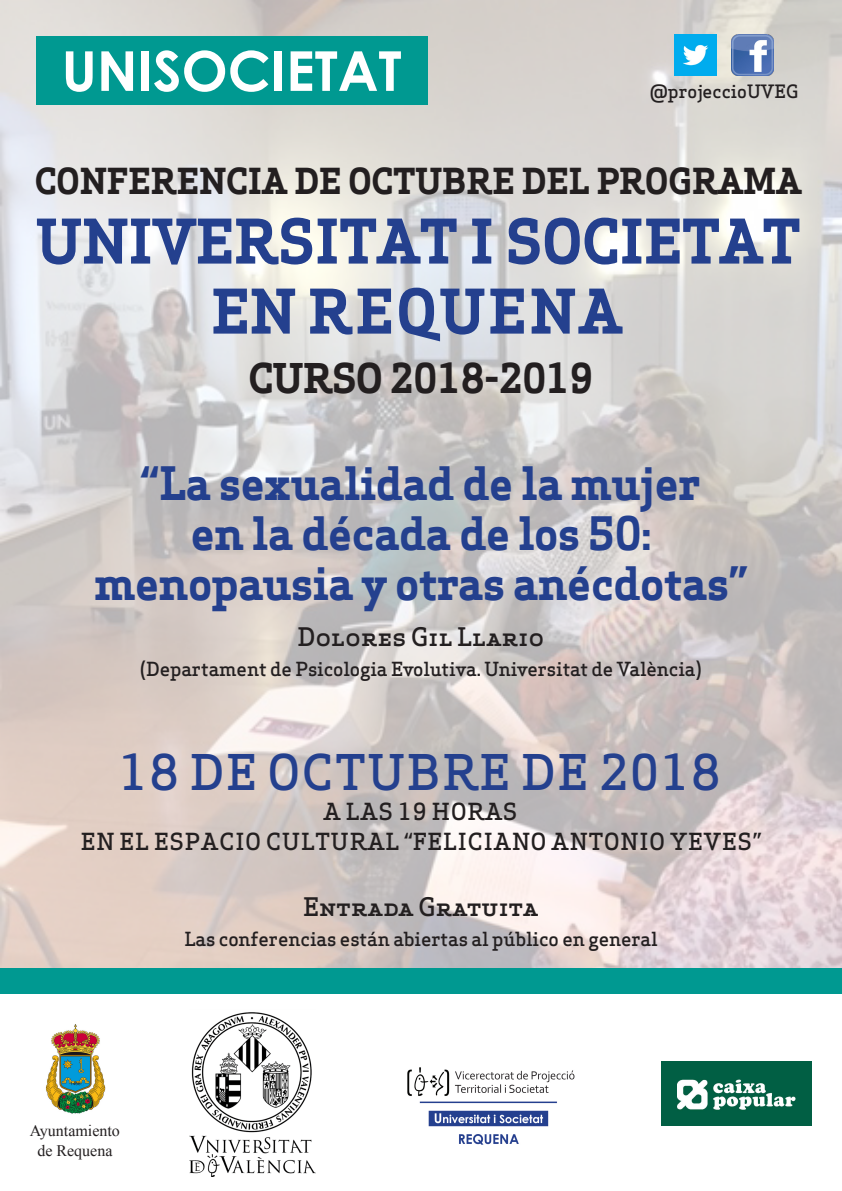
<style>
.page{position:relative;width:842px;height:1191px;background:#fff}
.page>*{position:absolute;margin:0;border:0;box-sizing:border-box;transform-origin:0 0}
.t1{font:700 60px "Apex Serif";color:#24408e}
.t2{font:700 60px "Apex Serif";letter-spacing:.05em;color:#24408e}
.t3{font:700 55px "Century Gothic";color:#fff}
.t4{font:500 48px "Apex Serif";letter-spacing:.04em;color:#24408e}
.t5{font:700 45px "Apex Serif";letter-spacing:-.01em;color:#24408e}
.t6{font:700 40px "Apex Serif";letter-spacing:-.01em;color:#231f20}
.t7{font:700 35px "Apex Serif";color:#231f20}
.t8{font:500 25px "Apex Serif";letter-spacing:-.01em;color:#231f20}
.t9{font:500 23px "Apex Serif";letter-spacing:.04em;color:#231f20}
.t10{font:500 19px "Apex Serif";letter-spacing:-.01em;color:#231f20}
.t11{font:500 18px "Apex Serif";color:#231f20}
.t12{font:16px "Times New Roman";color:#231f20}
</style>
<div class="page">
<img style="left:0;top:0;width:842px;height:968px">
<div style="left:0;top:968px;width:842px;height:26px;background:#009991"></div>
<div style="left:36px;top:36px;width:391px;height:69px;background:#009991"></div>
<img style="left:407px;top:1067px;width:168px;height:78px">
<img style="left:189px;top:1012px;width:127px;height:164px">
<img style="left:661px;top:1061px;width:151px;height:64px">
<img style="left:46px;top:1024px;width:60px;height:90px">
<img style="left:731px;top:34px;width:42px;height:42px">
<img style="left:675px;top:34px;width:42px;height:42px">
<p class="t3" style="left:62px;top:29px;width:341px">UNISOCIETAT</p>
<p class="t11" style="left:650px;top:80px;width:150px">@projeccioUVEG</p>
<p class="t7" style="left:35px;top:158px;width:768px">CONFERENCIA DE OCTUBRE DEL PROGRAMA</p>
<p class="t1" style="left:36px;top:203px;width:766px">UNIVERSITAT I SOCIETAT</p>
<p class="t2" style="left:211px;top:273px;width:412px">EN REQUENA</p>
<p class="t6" style="left:248px;top:353px;width:347px">CURSO 2018-2019</p>
<p class="t5" style="left:141px;top:455px;width:561px">“La sexualidad de la mujer</p>
<p class="t5" style="left:191px;top:505px;width:462px">en la década de los 50:</p>
<p class="t5" style="left:94px;top:555px;width:654px">menopausia y otras anécdotas”</p>
<p class="t8" style="left:298px;top:620px;width:248px">Dolores Gil Llario</p>
<p class="t10" style="left:140px;top:656px;width:564px">(Departament de Psicologia Evolutiva. Universitat de València)</p>
<p class="t4" style="left:119px;top:742px;width:603px">18 DE OCTUBRE DE 2018</p>
<p class="t9" style="left:323px;top:797px;width:195px">A LAS 19 HORAS</p>
<p class="t9" style="left:81px;top:827px;width:682px">EN EL ESPACIO CULTURAL “FELICIANO ANTONIO YEVES”</p>
<p class="t8" style="left:303px;top:891px;width:237px">Entrada Gratuita</p>
<p class="t10" style="left:184px;top:927px;width:475px">Las conferencias están abiertas al público en general</p>
<p class="t12" style="left:30px;top:1120px;width:92px">Ayuntamiento</p>
<p class="t12" style="left:37px;top:1139px;width:77px">de Requena</p>
</div>
